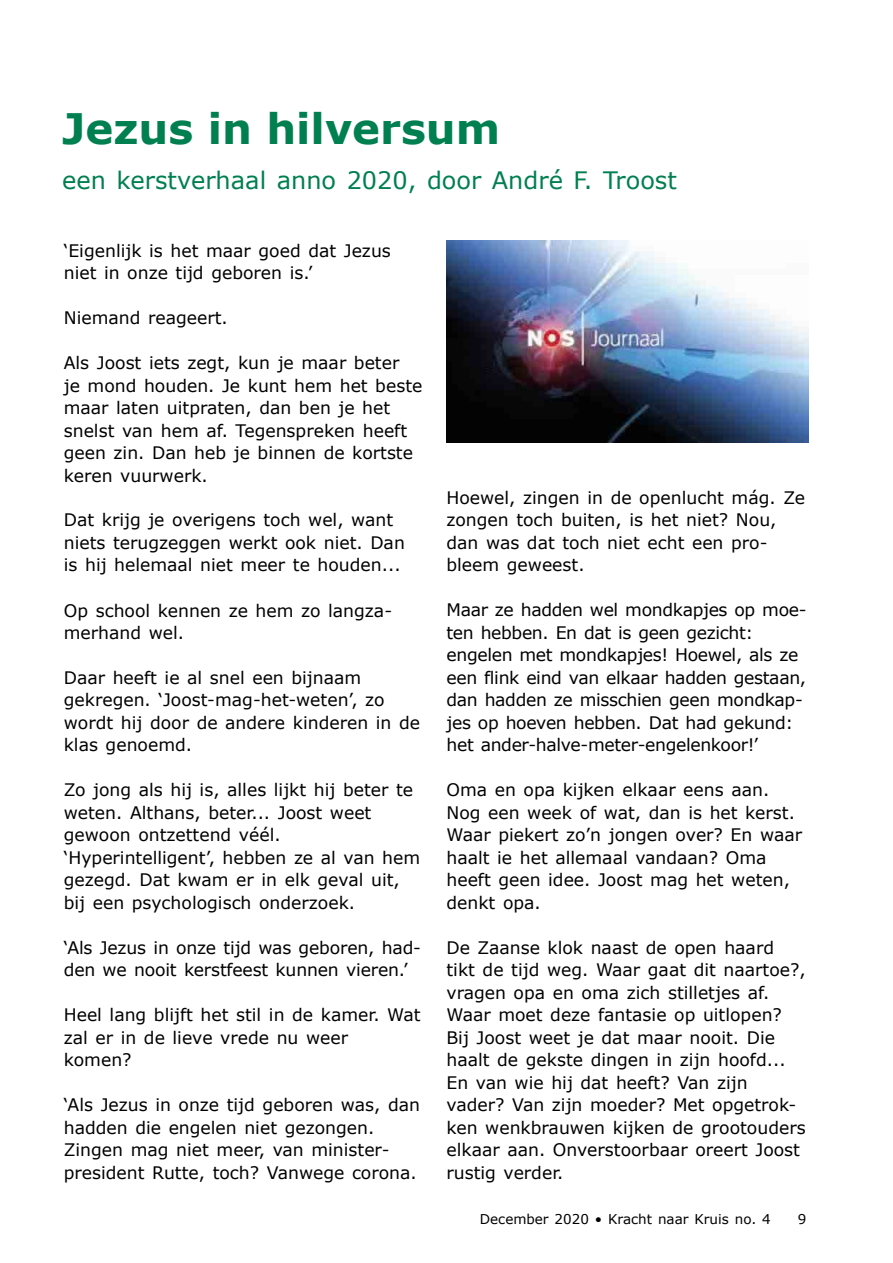
<style>
.page{position:relative;width:893px;height:1263px;background:#fff}
.page>*{position:absolute;margin:0;border:0;box-sizing:border-box;transform-origin:0 0}
.t1{font:700 42px "Verdana";color:#007f51}
.t2{font:24px "Verdana";color:#007f51}
.t3{font:17.25px/22.5px "Verdana";color:#000}
.t4{font:17.25px/22.5px "Verdana";letter-spacing:-.02em;color:#000}
.t5{font:13.5px "Verdana";color:#000}
</style>
<div class="page">
<img style="left:446px;top:240px;width:362px;height:202px">
<h1 class="t1" style="left:62px;top:101px;width:440px">Jezus in hilversum</h1>
<h2 class="t2" style="left:62px;top:165px;width:616px">een kerstverhaal anno 2020, door André F. Troost</h2>
<p class="t3" style="left:64px;top:239px;width:329px">‘Eigenlijk is het maar goed dat Jezus niet in onze tijd geboren is.’</p>
<p class="t3" style="left:64px;top:307px;width:166px">Niemand reageert.</p>
<p class="t3" style="left:64px;top:352px;width:360px">Als Joost iets zegt, kun je maar beter<br>je mond houden. Je kunt hem het beste maar laten uitpraten, dan ben je het snelst van hem af. Tegenspreken heeft geen zin. Dan heb je binnen de kortste keren vuurwerk.</p>
<p class="t3" style="left:64px;top:509px;width:343px">Dat krijg je overigens toch wel, want niets terugzeggen werkt ook niet. Dan is hij helemaal niet meer te houden...</p>
<p class="t3" style="left:64px;top:599px;width:330px">Op school kennen ze hem zo langza&shy;merhand wel.</p>
<p class="t3" style="left:64px;top:667px;width:358px">Daar heeft ie al snel een bijnaam gekregen. ‘Joost-mag-het-weten’, zo wordt hij door de andere kinderen in de klas genoemd.</p>
<p class="t3" style="left:64px;top:779px;width:358px">Zo jong als hij is, alles lijkt hij beter te weten. Althans, beter... Joost weet gewoon ontzettend véél. ‘Hyperintelligent’, hebben ze al van hem gezegd. Dat kwam er in elk geval uit, bij een psychologisch onderzoek.</p>
<p class="t3" style="left:64px;top:937px;width:359px">‘Als Jezus in onze tijd was geboren, had&shy;den we nooit kerstfeest kunnen vieren.’</p>
<p class="t3" style="left:64px;top:1004px;width:358px">Heel lang blijft het stil in de kamer. Wat zal er in de lieve vrede nu weer<br>komen?</p>
<p class="t3" style="left:64px;top:1094px;width:358px">‘Als Jezus in onze tijd geboren was, dan hadden die engelen niet gezongen.<br>Zingen mag niet meer, van minister&shy;president Rutte, toch? Vanwege corona.</p>
<p class="t3" style="left:446px;top:487px;width:360px">Hoewel, zingen in de openlucht mág. Ze zongen toch buiten, is het niet? Nou, dan was dat toch niet echt een pro&shy;bleem geweest.</p>
<p class="t4" style="left:446px;top:599px;width:362px">Maar ze hadden wel mondkapjes op moe&shy;ten hebben. En dat is geen gezicht: engelen met mondkapjes! Hoewel, als ze een flink eind van elkaar hadden gestaan, dan hadden ze misschien geen mondkap&shy;jes op hoeven hebben. Dat had gekund: het ander-halve-meter-engelenkoor!’</p>
<p class="t3" style="left:446px;top:779px;width:357px">Oma en opa kijken elkaar eens aan.<br>Nog een week of wat, dan is het kerst.<br>Waar piekert zo’n jongen over? En waar haalt ie het allemaal vandaan? Oma heeft geen idee. Joost mag het weten, denkt opa.</p>
<p class="t3" style="left:446px;top:936px;width:361px">De Zaanse klok naast de open haard tikt de tijd weg. Waar gaat dit naartoe?, vragen opa en oma zich stilletjes af.<br>Waar moet deze fantasie op uitlopen?<br>Bij Joost weet je dat maar nooit. Die haalt de gekste dingen in zijn hoofd...<br>En van wie hij dat heeft? Van zijn vader? Van zijn moeder? Met opgetrok&shy;ken wenkbrauwen kijken de grootouders elkaar aan. Onverstoorbaar oreert Joost rustig verder.</p>
<p class="t5" style="left:480px;top:1211px;width:292px">December 2020 • Kracht naar Kruis no. 4</p>
<p class="t5" style="left:798px;top:1211px;width:10px">9</p>
</div>
